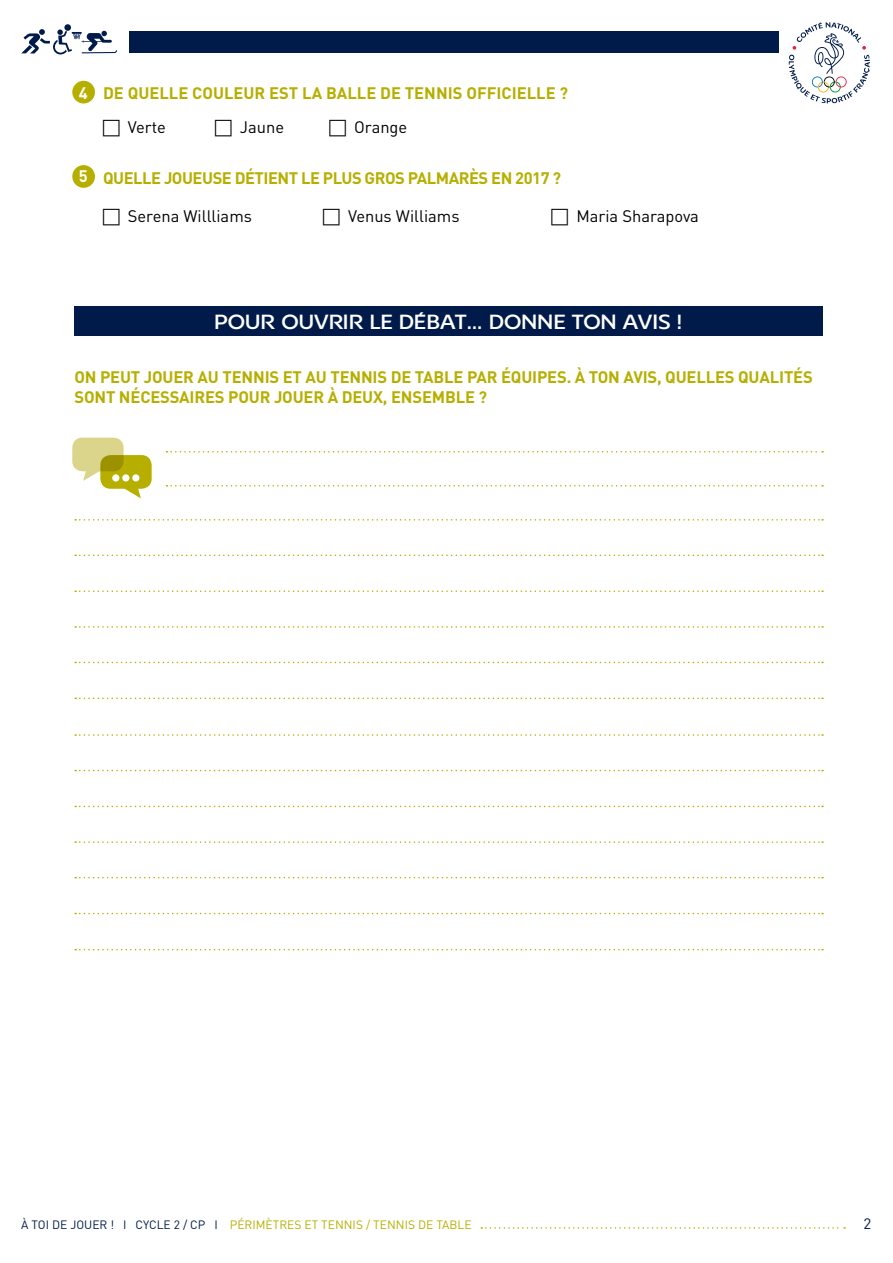
<style>
.page{position:relative;width:893px;height:1263px;background:#fff}
.page>*{position:absolute;margin:0;border:0;box-sizing:border-box;transform-origin:0 0}
.t1{font:500 22.5px "Franceolympique";letter-spacing:-.01em;color:#fff}
.t2{font:700 16.5px/19.8px "DIN";letter-spacing:-.01em;color:#b6af00}
.t3{font:16.5px "DIN";color:#000}
.t4{font:700 16.5px "DIN";letter-spacing:-.03em;color:#b6af00}
.t5{font:700 16.5px "DIN";color:#fff}
.t6{font:15px "DIN";color:#001b4a}
.t7{font:12px "DIN";color:#b6af00}
.s1{color:#001b4a}
</style>
<div class="page">
<div style="left:74px;top:306px;width:749px;height:30px;background:#001b4a"></div>
<svg style="left:75px;top:519px;width:748px;height:2px"></svg>
<svg style="left:75px;top:734px;width:748px;height:2px"></svg>
<svg style="left:75px;top:626px;width:748px;height:2px"></svg>
<svg style="left:75px;top:841px;width:748px;height:2px"></svg>
<svg style="left:75px;top:555px;width:748px;height:1px"></svg>
<svg style="left:75px;top:770px;width:748px;height:1px"></svg>
<svg style="left:75px;top:662px;width:748px;height:1px"></svg>
<svg style="left:75px;top:877px;width:748px;height:1px"></svg>
<svg style="left:167px;top:451px;width:656px;height:1px"></svg>
<svg style="left:167px;top:485px;width:656px;height:1px"></svg>
<div style="left:72px;top:438px;width:52px;height:33px;background:#dbd58b;border-radius:10px"></div>
<svg style="left:83px;top:471px;width:17px;height:10px"></svg>
<svg style="left:100px;top:455px;width:52px;height:34px"></svg>
<svg style="left:120px;top:485px;width:21px;height:13px"></svg>
<div style="left:112px;top:474px;width:7px;height:7px;background:#fff;border-radius:50%"></div>
<div style="left:122px;top:474px;width:7px;height:7px;background:#fff;border-radius:50%"></div>
<div style="left:132px;top:474px;width:7px;height:7px;background:#fff;border-radius:50%"></div>
<svg style="left:75px;top:590px;width:748px;height:2px"></svg>
<svg style="left:75px;top:806px;width:748px;height:1px"></svg>
<svg style="left:75px;top:697px;width:748px;height:2px"></svg>
<svg style="left:75px;top:913px;width:748px;height:1px"></svg>
<svg style="left:75px;top:949px;width:748px;height:1px"></svg>
<svg style="left:481px;top:1227px;width:364px;height:2px"></svg>
<div style="left:72px;top:81px;width:23px;height:22px;background:#b6af00;border-radius:50%"></div>
<div style="left:72px;top:165px;width:23px;height:23px;background:#b6af00;border-radius:50%"></div>
<div style="left:64px;top:24px;width:7px;height:7px;background:#001b4a;border-radius:50%"></div>
<svg style="left:21px;top:29px;width:96px;height:26px"></svg>
<div style="left:129px;top:31px;width:649px;height:22px;background:#001b4a"></div>
<svg style="left:789px;top:22px;width:81px;height:81px"></svg>
<p class="t5" style="left:79px;top:82px;width:10px">4</p>
<p class="t5" style="left:79px;top:165px;width:10px">5</p>
<p class="t2" style="left:103px;top:82px;width:467px">DE QUELLE COULEUR EST LA BALLE DE TENNIS OFFICIELLE ?</p>
<p class="t3" style="left:128px;top:116px;width:40px">Verte</p>
<p class="t3" style="left:240px;top:116px;width:46px">Jaune</p>
<p class="t3" style="left:354px;top:116px;width:55px">Orange</p>
<p class="t4" style="left:103px;top:167px;width:459px">QUELLE JOUEUSE DÉTIENT LE PLUS GROS PALMARÈS EN 2017 ?</p>
<p class="t3" style="left:128px;top:206px;width:126px">Serena Willliams</p>
<p class="t3" style="left:348px;top:206px;width:113px">Venus Williams</p>
<p class="t3" style="left:576px;top:206px;width:124px">Maria Sharapova</p>
<h1 class="t1" style="left:214px;top:308px;width:470px">POUR OUVRIR LE DÉBAT… DONNE TON AVIS !</h1>
<p class="t2" style="left:74px;top:367px;width:740px">ON PEUT JOUER AU TENNIS ET AU TENNIS DE TABLE PAR ÉQUIPES. À TON AVIS, QUELLES QUALITÉS<br>SONT NÉCESSAIRES POUR JOUER À DEUX, ENSEMBLE ?</p>
<p class="t7" style="left:21px;top:1217px;width:452px"><span class="s1">À TOI DE JOUER ! I CYCLE 2 / CP I</span> PÉRIMÈTRES ET TENNIS / TENNIS DE TABLE</p>
<p class="t6" style="left:863px;top:1214px;width:9px">2</p>
</div>
